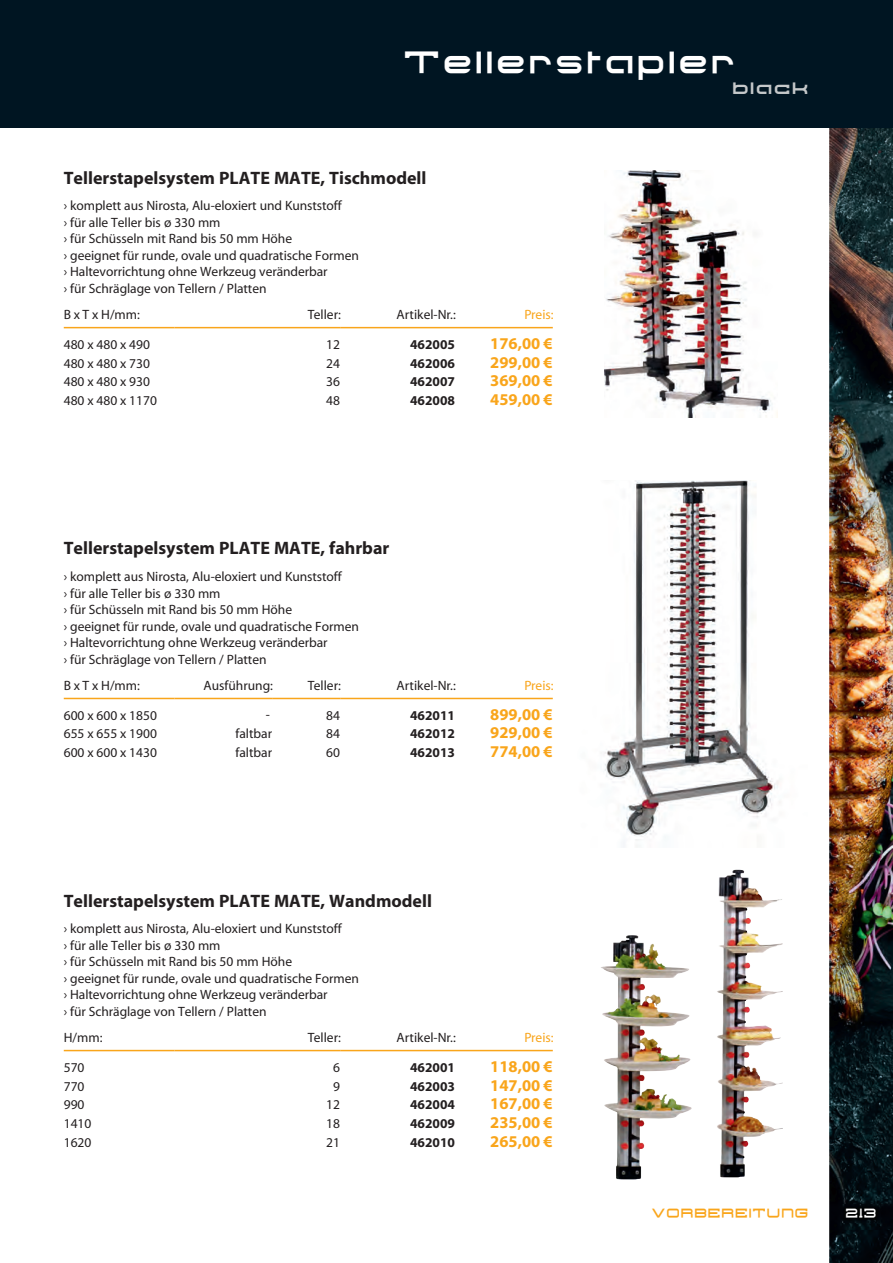
<style>
.page{position:relative;width:893px;height:1263px;background:#fff}
.page>*{position:absolute;margin:0;border:0;box-sizing:border-box;transform-origin:0 0}
.t1{font:48px "Troglodyte";letter-spacing:.1em;color:#fff;scale:.95 1}
.t2{font:19.8px "Troglodyte";letter-spacing:.1em;color:#f9a51b;scale:.83 1}
.t3{font:19.8px "Troglodyte";color:#fff;scale:.83 1}
.t4{font:700 18px "Myriad";color:#231f20}
.t5{font:700 16.5px "Myriad Pro";color:#f9a51b}
.t6{font:13.5px/16.5px "Myriad";letter-spacing:-.005em;color:#231f20}
.t7{font:700 13.5px "Myriad";color:#231f20}
.t8{font:13.5px "Myriad";letter-spacing:-.005em;color:#f9a51b}
</style>
<div class="page">
<img style="left:829px;top:128px;width:64px;height:1135px">
<div style="left:0;top:0;width:893px;height:128px;background:#001522"></div>
<img style="left:842px;top:1205px;width:38px;height:17px">
<hr style="left:64px;top:327px;width:110px;height:1px;background:#f9a51b">
<hr style="left:174px;top:327px;width:166px;height:1px;background:#f9a51b">
<hr style="left:340px;top:327px;width:115px;height:1px;background:#f9a51b">
<hr style="left:455px;top:327px;width:98px;height:1px;background:#f9a51b">
<hr style="left:64px;top:698px;width:110px;height:1px;background:#f9a51b">
<hr style="left:174px;top:698px;width:98px;height:1px;background:#f9a51b">
<hr style="left:272px;top:698px;width:68px;height:1px;background:#f9a51b">
<hr style="left:340px;top:698px;width:115px;height:1px;background:#f9a51b">
<hr style="left:455px;top:698px;width:98px;height:1px;background:#f9a51b">
<hr style="left:64px;top:1050px;width:110px;height:1px;background:#f9a51b">
<hr style="left:174px;top:1050px;width:166px;height:1px;background:#f9a51b">
<hr style="left:340px;top:1050px;width:115px;height:1px;background:#f9a51b">
<hr style="left:455px;top:1050px;width:98px;height:1px;background:#f9a51b">
<img style="left:604px;top:170px;width:168px;height:247px">
<img style="left:604px;top:480px;width:176px;height:367px">
<img style="left:717px;top:870px;width:66px;height:307px">
<h1 class="t1" style="left:404px;top:38px;width:427px">Tellerstapler<sub>black</sub></h1>
<h3 class="t4" style="left:64px;top:168px;width:364px">Tellerstapelsystem PLATE MATE, Tischmodell</h3>
<p class="t6" style="left:64px;top:198px;width:297px">› komplett aus Nirosta, Alu-eloxiert und Kunststoff<br>› für alle Teller bis ø 330 mm<br>› für Schüsseln mit Rand bis 50 mm Höhe<br>› geeignet für runde, ovale und quadratische Formen › Haltevorrichtung ohne Werkzeug veränderbar<br>› für Schräglage von Tellern / Platten</p>
<p class="t6" style="left:64px;top:307px;width:78px">B x T x H/mm:</p>
<p class="t6" style="left:308px;top:307px;width:35px">Teller:</p>
<p class="t6" style="left:397px;top:307px;width:61px">Artikel-Nr.:</p>
<p class="t8" style="left:524px;top:308px;width:31px">Preis:</p>
<p class="t6" style="left:64px;top:337px;width:88px">480 x 480 x 490</p>
<p class="t6" style="left:326px;top:337px;width:15px">12</p>
<p class="t7" style="left:410px;top:337px;width:46px">462005</p>
<p class="t5" style="left:490px;top:332px;width:64px">176,00 €</p>
<p class="t6" style="left:64px;top:355px;width:88px">480 x 480 x 730</p>
<p class="t6" style="left:326px;top:355px;width:15px">24</p>
<p class="t7" style="left:410px;top:356px;width:46px">462006</p>
<p class="t5" style="left:490px;top:351px;width:64px">299,00 €</p>
<p class="t6" style="left:64px;top:374px;width:88px">480 x 480 x 930</p>
<p class="t6" style="left:326px;top:374px;width:15px">36</p>
<p class="t7" style="left:410px;top:375px;width:46px">462007</p>
<p class="t5" style="left:490px;top:370px;width:64px">369,00 €</p>
<p class="t6" style="left:64px;top:393px;width:95px">480 x 480 x 1170</p>
<p class="t6" style="left:326px;top:393px;width:15px">48</p>
<p class="t7" style="left:410px;top:394px;width:46px">462008</p>
<p class="t5" style="left:490px;top:389px;width:64px">459,00 €</p>
<h3 class="t4" style="left:64px;top:539px;width:327px">Tellerstapelsystem PLATE MATE, fahrbar</h3>
<p class="t6" style="left:64px;top:569px;width:297px">› komplett aus Nirosta, Alu-eloxiert und Kunststoff<br>› für alle Teller bis ø 330 mm<br>› für Schüsseln mit Rand bis 50 mm Höhe<br>› geeignet für runde, ovale und quadratische Formen › Haltevorrichtung ohne Werkzeug veränderbar<br>› für Schräglage von Tellern / Platten</p>
<p class="t6" style="left:64px;top:678px;width:78px">B x T x H/mm:</p>
<p class="t6" style="left:204px;top:678px;width:71px">Ausführung:</p>
<p class="t6" style="left:308px;top:678px;width:35px">Teller:</p>
<p class="t6" style="left:397px;top:678px;width:61px">Artikel-Nr.:</p>
<p class="t8" style="left:524px;top:679px;width:31px">Preis:</p>
<p class="t6" style="left:64px;top:707px;width:95px">600 x 600 x 1850</p>
<p class="t6" style="left:326px;top:707px;width:15px">84</p>
<p class="t7" style="left:410px;top:708px;width:46px">462011</p>
<p class="t5" style="left:490px;top:703px;width:64px">899,00 €</p>
<p class="t6" style="left:64px;top:726px;width:95px">655 x 655 x 1900</p>
<p class="t6" style="left:235px;top:726px;width:38px">faltbar</p>
<p class="t6" style="left:326px;top:726px;width:15px">84</p>
<p class="t7" style="left:410px;top:727px;width:46px">462012</p>
<p class="t5" style="left:490px;top:722px;width:64px">929,00 €</p>
<p class="t6" style="left:64px;top:745px;width:95px">600 x 600 x 1430</p>
<p class="t6" style="left:235px;top:745px;width:38px">faltbar</p>
<p class="t6" style="left:326px;top:745px;width:15px">60</p>
<p class="t7" style="left:410px;top:746px;width:46px">462013</p>
<p class="t5" style="left:490px;top:741px;width:64px">774,00 €</p>
<p class="t6" style="left:266px;top:706px;width:6px">-</p>
<h3 class="t4" style="left:64px;top:891px;width:370px">Tellerstapelsystem PLATE MATE, Wandmodell</h3>
<p class="t6" style="left:64px;top:921px;width:297px">› komplett aus Nirosta, Alu-eloxiert und Kunststoff<br>› für alle Teller bis ø 330 mm<br>› für Schüsseln mit Rand bis 50 mm Höhe<br>› geeignet für runde, ovale und quadratische Formen › Haltevorrichtung ohne Werkzeug veränderbar<br>› für Schräglage von Tellern / Platten</p>
<p class="t6" style="left:64px;top:1030px;width:40px">H/mm:</p>
<p class="t6" style="left:308px;top:1030px;width:35px">Teller:</p>
<p class="t6" style="left:397px;top:1030px;width:61px">Artikel-Nr.:</p>
<p class="t8" style="left:524px;top:1031px;width:31px">Preis:</p>
<p class="t6" style="left:64px;top:1059px;width:22px">570</p>
<p class="t6" style="left:333px;top:1059px;width:8px">6</p>
<p class="t7" style="left:410px;top:1060px;width:46px">462001</p>
<p class="t5" style="left:490px;top:1055px;width:64px">118,00 €</p>
<p class="t6" style="left:64px;top:1078px;width:22px">770</p>
<p class="t6" style="left:333px;top:1078px;width:8px">9</p>
<p class="t7" style="left:410px;top:1079px;width:46px">462003</p>
<p class="t5" style="left:490px;top:1074px;width:64px">147,00 €</p>
<p class="t6" style="left:64px;top:1097px;width:22px">990</p>
<p class="t6" style="left:326px;top:1097px;width:15px">12</p>
<p class="t7" style="left:410px;top:1098px;width:46px">462004</p>
<p class="t5" style="left:490px;top:1093px;width:64px">167,00 €</p>
<p class="t6" style="left:64px;top:1116px;width:29px">1410</p>
<p class="t6" style="left:326px;top:1116px;width:15px">18</p>
<p class="t7" style="left:410px;top:1116px;width:46px">462009</p>
<p class="t5" style="left:490px;top:1112px;width:64px">235,00 €</p>
<p class="t6" style="left:64px;top:1134px;width:29px">1620</p>
<p class="t6" style="left:326px;top:1134px;width:15px">21</p>
<p class="t7" style="left:410px;top:1135px;width:46px">462010</p>
<p class="t5" style="left:490px;top:1130px;width:64px">265,00 €</p>
<h2 class="t2" style="left:652px;top:1203px;width:190px">VORBEREITUNG</h2>
<h2 class="t3" style="left:846px;top:1203px;width:38px">213</h2>
</div>
